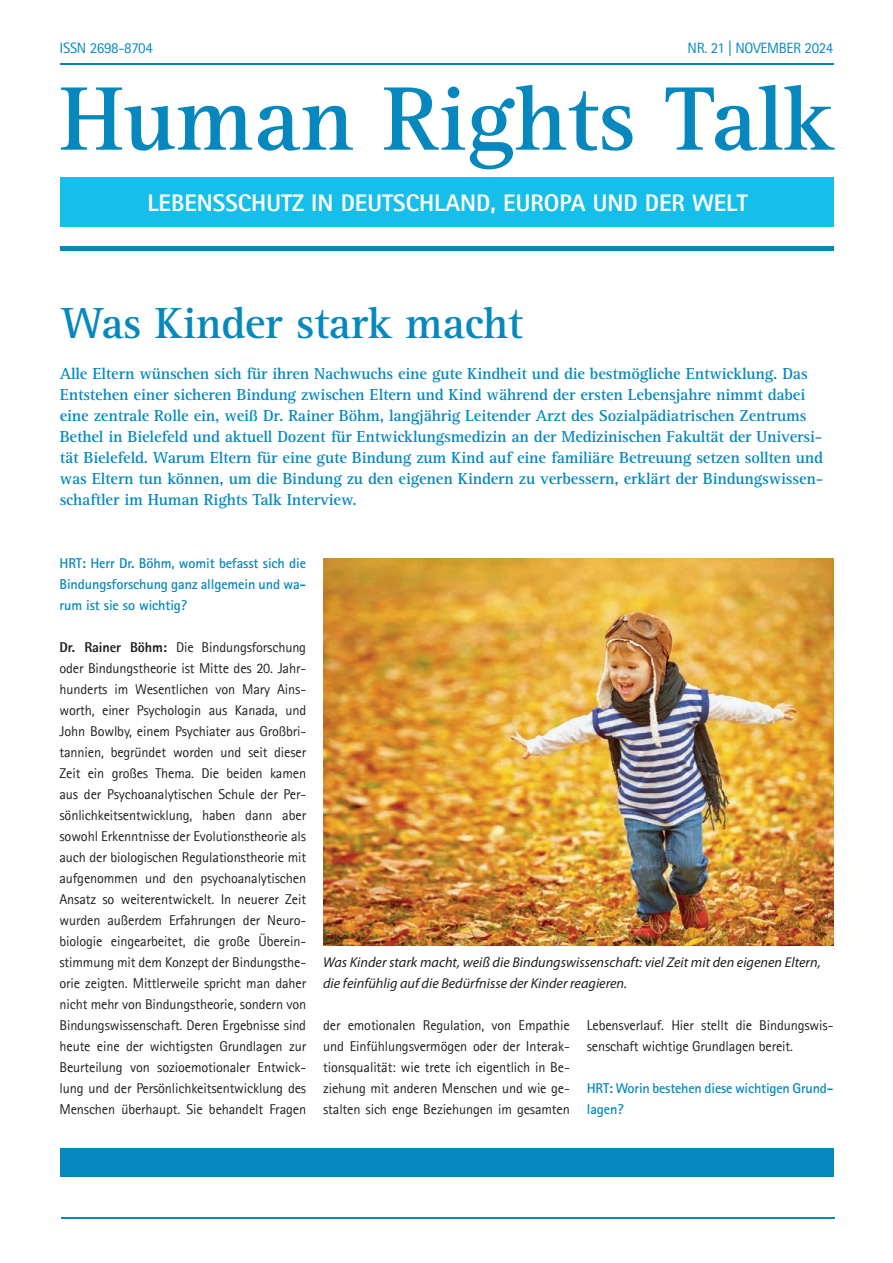
<style>
.page{position:relative;width:893px;height:1263px;background:#fff}
.page>*{position:absolute;margin:0;border:0;box-sizing:border-box;transform-origin:0 0}
.t1{font:700 93.3px "Rotis Serif Std";color:#0688be}
.t2{font:700 45px "Rotis Serif Std";letter-spacing:-.01em;color:#0688be}
.t3{font:800 24px "Rotis Sans Serif Pro";color:#fff}
.t4{font:700 16.5px/21px "Rotis Serif Std";letter-spacing:-.01em;color:#0688be}
.t5{font:15px "Rotis Sans Serif Pro";letter-spacing:-.02em;color:#0688be}
.t6{font:14.25px/21px "Rotis Sans Serif Pro";letter-spacing:-.01em;color:#231f20;text-align:justify}
.t7{font:700 14.25px/21px "Rotis Sans Serif Std";letter-spacing:-.01em;color:#0688be;text-align:justify}
.t8{font:italic 14.25px/21px "Myriad Pro";color:#231f20}
.s1{font-weight:800}
</style>
<div class="page">
<img style="left:323px;top:558px;width:510px;height:388px">
<div style="left:60px;top:177px;width:773px;height:50px;background:#15bfe9"></div>
<div style="left:60px;top:1148px;width:773px;height:29px;background:#0688be"></div>
<hr style="left:60px;top:63px;width:773px;height:2px;background:#0688be">
<div style="left:60px;top:246px;width:773px;height:5px;background:#0688be"></div>
<hr style="left:61px;top:1217px;width:774px;height:2px;background:#0688be">
<p class="t5" style="left:60px;top:39px;width:95px">ISSN 2698-8704</p>
<p class="t5" style="left:687px;top:39px;width:147px">NR. 21 | NOVEMBER 2024</p>
<h1 class="t1" style="left:60px;top:64px;width:775px">Human Rights Talk</h1>
<h3 class="t3" style="left:147px;top:187px;width:602px">LEBENSSCHUTZ IN DEUTSCHLAND, EUROPA UND DER WELT</h3>
<h2 class="t2" style="left:61px;top:296px;width:463px">Was Kinder stark macht</h2>
<p class="t4" style="left:60px;top:363px;width:765px">Alle Eltern wünschen sich für ihren Nachwuchs eine gute Kindheit und die bestmögliche Entwicklung. Das Entstehen einer sicheren Bindung zwischen Eltern und Kind während der ersten Lebensjahre nimmt dabei eine zentrale Rolle ein, weiß Dr. Rainer Böhm, langjährig Leitender Arzt des Sozialpädiatrischen Zentrums Bethel in Bielefeld und aktuell Dozent für Entwicklungsmedizin an der Medizinischen Fakultät der Universi&shy;tät Bielefeld. Warum Eltern für eine gute Bindung zum Kind auf eine familiäre Betreuung setzen sollten und was Eltern tun können, um die Bindung zu den eigenen Kindern zu verbessern, erklärt der Bindungswissen&shy;schaftler im Human Rights Talk Interview.</p>
<p class="t7" style="left:60px;top:552px;width:248px">HRT: Herr Dr. Böhm, womit befasst sich die Bindungsforschung ganz allgemein und wa&shy;rum ist sie so wichtig?</p>
<p class="t6" style="left:60px;top:637px;width:248px"><span class="s1">Dr. Rainer Böhm:</span> Die Bindungsforschung oder Bindungstheorie ist Mitte des 20. Jahr&shy;hunderts im Wesentlichen von Mary Ains&shy;worth, einer Psychologin aus Kanada, und John Bowlby, einem Psychiater aus Großbri&shy;tannien, begründet worden und seit dieser Zeit ein großes Thema. Die beiden kamen aus der Psychoanalytischen Schule der Per&shy;sönlichkeitsentwicklung, haben dann aber sowohl Erkenntnisse der Evolutionstheorie als auch der biologischen Regulationstheorie mit aufgenommen und den psychoanalytischen Ansatz so weiterentwickelt. In neuerer Zeit wurden außerdem Erfahrungen der Neuro&shy;biologie eingearbeitet, die große Überein&shy;stimmung mit dem Konzept der Bindungsthe&shy;orie zeigten. Mittlerweile spricht man daher nicht mehr von Bindungstheorie, sondern von Bindungswissenschaft. Deren Ergebnisse sind heute eine der wichtigsten Grundlagen zur Beurteilung von sozioemotionaler Entwick&shy;lung und der Persönlichkeitsentwicklung des Menschen überhaupt. Sie behandelt Fragen</p>
<p class="t8" style="left:323px;top:951px;width:499px">Was Kinder stark macht, weiß die Bindungswissenschaft: viel Zeit mit den eigenen Eltern, die feinfühlig auf die Bedürfnisse der Kinder reagieren.</p>
<p class="t6" style="left:323px;top:1015px;width:248px">der emotionalen Regulation, von Empathie und Einfühlungsvermögen oder der Interak&shy;tionsqualität: wie trete ich eigentlich in Be&shy;ziehung mit anderen Menschen und wie ge&shy;stalten sich enge Beziehungen im gesamten</p>
<p class="t6" style="left:587px;top:1015px;width:248px">Lebensverlauf. Hier stellt die Bindungswis&shy;senschaft wichtige Grundlagen bereit.</p>
<p class="t7" style="left:587px;top:1077px;width:248px">HRT: Worin bestehen diese wichtigen Grund&shy;lagen?</p>
</div>
